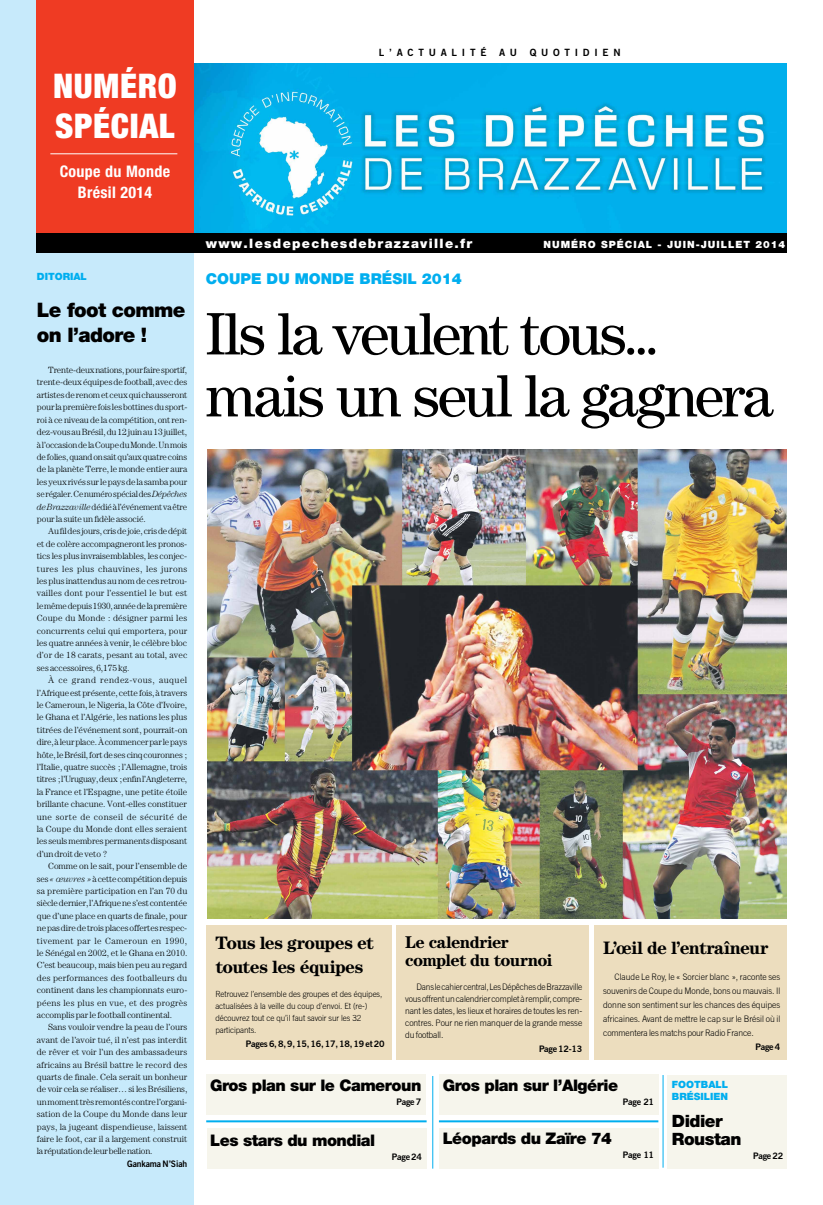
<style>
.page{position:relative;width:823px;height:1205px;background:#fff}
.page>*{position:absolute;margin:0;border:0;box-sizing:border-box;transform-origin:0 0}
.t1{font:60px/62px "Century";letter-spacing:-.035em;color:#000}
.t2{font:900 condensed 34px/40.8px "Helvetica Neue";letter-spacing:.02em;color:#fff}
.t3{font:900 20px/25px "Helvetica Neue";letter-spacing:-.03em;color:#000}
.t4{font:700 18px/24px "Century";letter-spacing:-.035em;color:#000}
.t5{font:700 17px/18px "Century";letter-spacing:-.04em;color:#000}
.t6{font:900 17px/18px "Helvetica Neue";letter-spacing:-.03em;color:#000}
.t7{font:900 16px "Helvetica Neue";letter-spacing:-.03em;color:#000}
.t8{font:700 condensed 16px/21.9px "Helvetica Neue";letter-spacing:.02em;color:#fff;text-align:center}
.t9{font:900 15px "Helvetica Neue";color:#00aeef}
.t10{font:900 13px "Helvetica Neue";letter-spacing:.1em;color:#fff}
.t11{font:900 10px "Helvetica Neue";letter-spacing:.1em;color:#fff}
.t12{font:900 10px/12px "Helvetica Neue";color:#00aeef}
.t13{font:10px "Trade Gothic Bold Two";letter-spacing:.475em;color:#000}
.t14{font:300 9px/12.4px "Century";letter-spacing:-.01em;color:#000;text-align:justify}
.t15{font:300 9px/14px "Trade Gothic";letter-spacing:-.005em;color:#000;text-align:justify;scale:.95 1}
.t16{font:300 9px/12px "Trade Gothic";letter-spacing:-.005em;color:#000;text-align:justify;scale:.93 1}
.t17{font:700 9px "Trade Gothic No.2";letter-spacing:-.03em;color:#000}
.t18{font:9px "Trade Gothic Bold Two";letter-spacing:-.01em;color:#000;scale:.95 1}
.t19{font:300 8.5px/12px "Trade Gothic";letter-spacing:-.01em;color:#000;scale:.95 1}
.s1{font-style:italic}
</style>
<div class="page">
<div style="left:206px;top:1074px;width:219px;height:41px;background:#f6f5ec"></div>
<div style="left:0;top:0;width:194px;height:1205px;background:#c7eafb"></div>
<img style="left:192px;top:64px;width:594px;height:170px">
<div style="left:36px;top:234px;width:750px;height:19px;background:#000"></div>
<div style="left:37px;top:0;width:157px;height:232px;background:#ef3b23"></div>
<hr style="left:50px;top:153px;width:127px;height:1px;background:#fff">
<div style="left:206px;top:925px;width:185px;height:135px;background:#ecddbe"></div>
<hr style="left:432px;top:1076px;width:1px;height:92px;background:#00aeef">
<img style="left:207px;top:449px;width:579px;height:469px">
<div style="left:395px;top:925px;width:193px;height:135px;background:#ecddbe"></div>
<div style="left:593px;top:925px;width:193px;height:135px;background:#ecddbe"></div>
<div style="left:438px;top:1074px;width:220px;height:41px;background:#f6f5ec"></div>
<div style="left:667px;top:1075px;width:119px;height:94px;background:#f6f5ec"></div>
<div style="left:207px;top:1128px;width:219px;height:41px;background:#f6f5ec"></div>
<div style="left:439px;top:1128px;width:219px;height:41px;background:#f6f5ec"></div>
<hr style="left:206px;top:1120px;width:220px;height:2px;background:#00aeef">
<hr style="left:438px;top:1120px;width:220px;height:2px;background:#00aeef">
<hr style="left:662px;top:1075px;width:1px;height:92px;background:#00aeef">
<h2 class="t2" style="left:53px;top:65px;width:125px">NUMÉRO<br>SPÉCIAL</h2>
<h3 class="t8" style="left:60px;top:160px;width:112px">Coupe du Monde<br>Brésil 2014</h3>
<p class="t12" style="left:37px;top:270px;width:52px">DITORIAL</p>
<h3 class="t3" style="left:37px;top:297px;width:150px">Le foot comme on l’adore !</h3>
<p class="t14" style="left:37px;top:364px;width:152px;text-indent:11px">Trente-deux nations, pour faire sportif, trente-deux équipes de football, avec des artistes de renom et ceux qui chausseront pour la première fois les bottines du sport&shy;roi à ce niveau de la compétition, ont ren&shy;dez-vous au Brésil, du 12 juin au 13 juillet, à l’occasion de la Coupe du Monde. Un mois de folies, quand on sait qu’aux quatre coins de la planète Terre, le monde entier aura les yeux rivés sur le pays de la samba pour se régaler. Ce numéro spécial des <span class="s1">Dépêches de Brazzaville</span> dédié à l’événement va être pour la suite un fidèle associé.</p>
<p class="t14" style="left:37px;top:525px;width:152px;text-indent:11px">Au fil des jours, cris de joie, cris de dépit et de colère accompagneront les pronos&shy;tics les plus invraisemblables, les conjec&shy;tures les plus chauvines, les jurons les plus inattendus au nom de ces retrou&shy;vailles dont pour l’essentiel le but est le même depuis 1930, année de la première Coupe du Monde : désigner parmi les concurrents celui qui emportera, pour les quatre années à venir, le célèbre bloc d’or de 18 carats, pesant au total, avec ses accessoires, 6,175 kg.</p>
<p class="t14" style="left:37px;top:674px;width:152px;text-indent:11px">À ce grand rendez-vous, auquel l’Afrique est présente, cette fois, à travers le Cameroun, le Nigeria, la Côte d’Ivoire, le Ghana et l’Algérie, les nations les plus titrées de l’événement sont, pourrait-on dire, à leur place. À commencer par le pays hôte, le Brésil, fort de ses cinq couronnes ; l’Italie, quatre succès ; l’Allemagne, trois titres ; l’Uruguay, deux ; enfin l’Angleterre, la France et l’Espagne, une petite étoile brillante chacune. Vont-elles constituer une sorte de conseil de sécurité de la Coupe du Monde dont elles seraient les seuls membres permanents disposant d’un droit de veto ?</p>
<p class="t14" style="left:37px;top:860px;width:152px;text-indent:11px">Comme on le sait, pour l’ensemble de ses <span class="s1">« œuvres »</span> à cette compétition depuis sa première participation en l’an 70 du siècle dernier, l’Afrique ne s’est contentée que d’une place en quarts de finale, pour ne pas dire de trois places offertes respec&shy;tivement par le Cameroun en 1990, le Sénégal en 2002, et le Ghana en 2010.<br>C’est beaucoup, mais bien peu au regard des performances des footballeurs du continent dans les championnats euro&shy;péens les plus en vue, et des progrès accomplis par le football continental.</p>
<p class="t14" style="left:37px;top:1021px;width:152px;text-indent:11px">Sans vouloir vendre la peau de l’ours avant de l’avoir tué, il n’est pas interdit de rêver et voir l’un des ambassadeurs africains au Brésil battre le record des quarts de finale. Cela serait un bonheur de voir cela se réaliser… si les Brésiliens, un moment très remontés contre l’organi&shy;sation de la Coupe du Monde dans leur pays, la jugeant dispendieuse, laissent faire le foot, car il a largement construit la réputation de leur belle nation.</p>
<p class="t18" style="left:127px;top:1158px;width:65px">Gankama N’Siah</p>
<p class="t13" style="left:378px;top:46px;width:109px">L’ACTUALITÉ</p>
<p class="t13" style="left:498px;top:46px;width:20px">A U</p>
<p class="t13" style="left:529px;top:46px;width:92px">QUOTIDIEN</p>
<h3 class="t10" style="left:206px;top:235px;width:268px">www.lesdepechesdebrazzaville.fr</h3>
<p class="t11" style="left:543px;top:238px;width:243px">NUMÉRO SPÉCIAL - JUIN-JUILLET 2014</p>
<h3 class="t9" style="left:206px;top:270px;width:257px">COUPE DU MONDE BRÉSIL 2014</h3>
<h1 class="t1" style="left:206px;top:302px;width:568px">Ils la veulent tous... mais un seul la gagnera</h1>
<h3 class="t4" style="left:215px;top:930px;width:160px">Tous les groupes et toutes les équipes</h3>
<p class="t19" style="left:215px;top:987px;width:177px">Retrouvez l’ensemble des groupes et des équipes, actualisées à la veille du coup d’envoi. Et (re-) découvrez tout ce qu’il faut savoir sur les 32 participants.</p>
<p class="t17" style="left:246px;top:1038px;width:140px">Pages 6, 8, 9, 15, 16, 17, 18, 19 et 20</p>
<h3 class="t5" style="left:405px;top:933px;width:149px">Le calendrier complet du tournoi</h3>
<p class="t16" style="left:405px;top:980px;width:192px;text-indent:11px">Dans le cahier central, Les Dépêches de Brazzaville vous offrent un calendrier complet à remplir, compre&shy;nant les dates, les lieux et horaires de toutes les ren&shy;contres. Pour ne rien manquer de la grande messe du football.</p>
<p class="t17" style="left:538px;top:1043px;width:45px">Page 12-13</p>
<h3 class="t4" style="left:603px;top:935px;width:167px">L’œil de l’entraîneur</h3>
<p class="t15" style="left:603px;top:969px;width:188px;text-indent:11px">Claude Le Roy, le « Sorcier blanc », raconte ses souvenirs de Coupe du Monde, bons ou mauvais. Il donne son sentiment sur les chances des équipes africaines. Avant de mettre le cap sur le Brésil où il commentera les matchs pour Radio France.</p>
<p class="t17" style="left:755px;top:1041px;width:26px">Page 4</p>
<h3 class="t7" style="left:210px;top:1075px;width:213px">Gros plan sur le Cameroun</h3>
<p class="t17" style="left:396px;top:1096px;width:26px">Page 7</p>
<h3 class="t7" style="left:210px;top:1130px;width:166px">Les stars du mondial</h3>
<h3 class="t7" style="left:442px;top:1075px;width:177px">Gros plan sur l’Algérie</h3>
<h3 class="t7" style="left:442px;top:1129px;width:171px">Léopards du Zaïre 74</h3>
<p class="t17" style="left:622px;top:1096px;width:33px">Page 21</p>
<p class="t12" style="left:671px;top:1078px;width:58px">FOOTBALL<br>BRÉSILIEN</p>
<h3 class="t6" style="left:671px;top:1111px;width:71px">Didier<br>Roustan</h3>
<p class="t17" style="left:392px;top:1151px;width:32px">Page 24</p>
<p class="t17" style="left:622px;top:1149px;width:33px">Page 11</p>
<p class="t17" style="left:752px;top:1150px;width:32px">Page 22</p>
</div>
